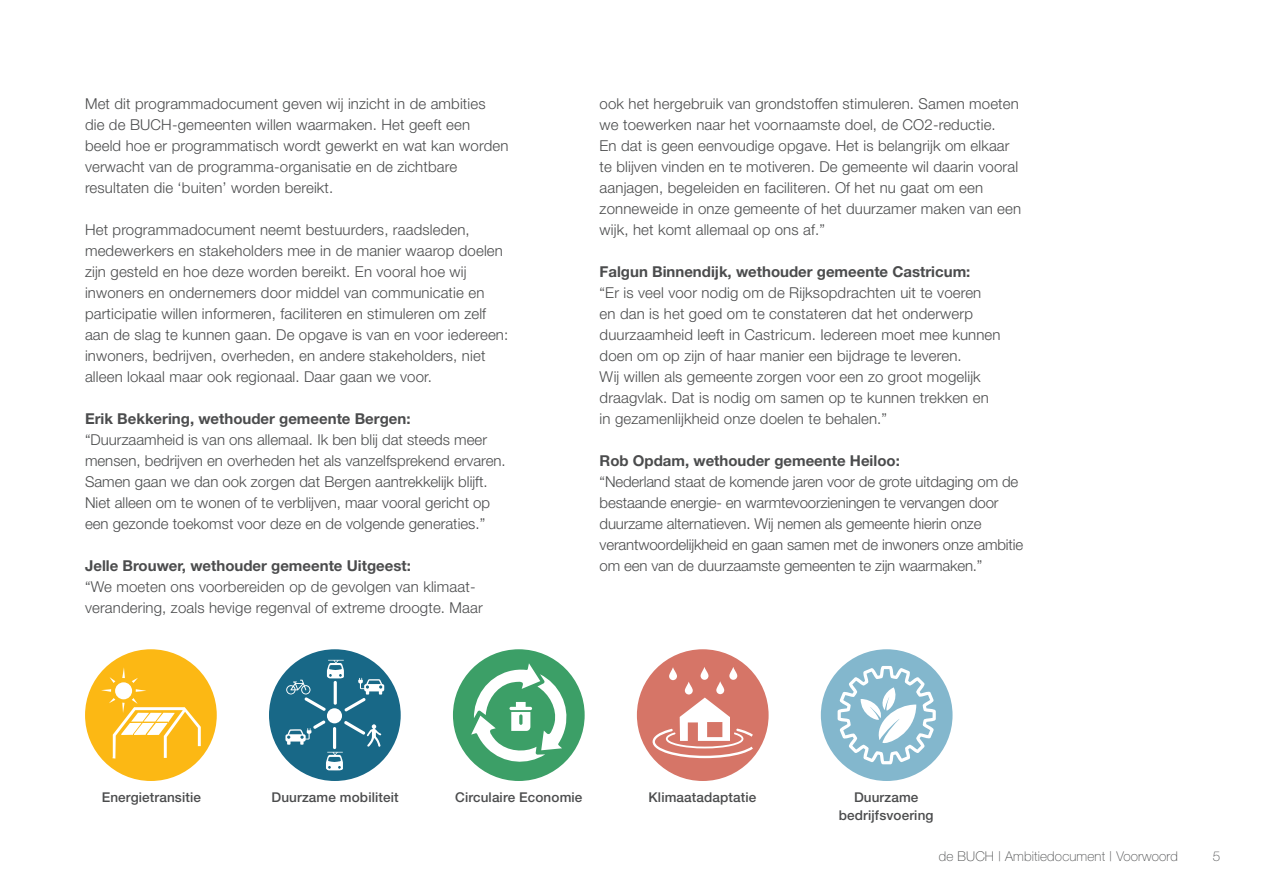
<style>
.page{position:relative;width:1263px;height:893px;background:#fff}
.page>*{position:absolute;margin:0;border:0;box-sizing:border-box;transform-origin:0 0}
.t1{font:300 15px/21px "Helvetica Neue";letter-spacing:.01em;color:#4b4c4d}
.t2{font:300 15px/21px "Helvetica Neue";letter-spacing:-.01em;color:#4b4c4d}
.t3{font:700 15px "Helvetica Neue";color:#4b4c4d}
.t4{font:500 13.5px/18px "Helvetica Neue";letter-spacing:.01em;color:#4b4c4d;text-align:center}
.t5{font:100 13.5px "Helvetica Neue";letter-spacing:.01em;color:#4b4c4d}
</style>
<div class="page">
<div style="left:821px;top:649px;width:131px;height:132px;background:#83b7cd;border-radius:50%"></div>
<svg style="left:837px;top:666px;width:99px;height:98px"></svg>
<div style="left:637px;top:649px;width:132px;height:132px;background:#d67567;border-radius:50%"></div>
<svg style="left:652px;top:667px;width:101px;height:91px"></svg>
<div style="left:453px;top:649px;width:132px;height:132px;background:#3c9f67;border-radius:50%"></div>
<svg style="left:471px;top:663px;width:99px;height:103px"></svg>
<div style="left:85px;top:649px;width:132px;height:132px;background:#fcb814;border-radius:50%"></div>
<div style="left:115px;top:682px;width:17px;height:17px;background:#fff;border-radius:50%"></div>
<svg style="left:132px;top:678px;width:6px;height:5px"></svg>
<svg style="left:122px;top:667px;width:3px;height:11px"></svg>
<svg style="left:110px;top:677px;width:5px;height:6px"></svg>
<svg style="left:136px;top:689px;width:10px;height:3px"></svg>
<svg style="left:101px;top:689px;width:10px;height:3px"></svg>
<svg style="left:109px;top:698px;width:92px;height:60px"></svg>
<div style="left:269px;top:649px;width:132px;height:132px;background:#186887;border-radius:50%"></div>
<div style="left:327px;top:708px;width:15px;height:15px;background:#fff;border-radius:50%"></div>
<svg style="left:286px;top:660px;width:98px;height:52px"></svg>
<svg style="left:285px;top:720px;width:96px;height:50px"></svg>
<p class="t1" style="left:85px;top:93px;width:425px">Met dit programmadocument geven wij inzicht in de ambities die de BUCH-gemeenten willen waarmaken. Het geeft een beeld hoe er programmatisch wordt gewerkt en wat kan worden verwacht van de programma-organisatie en de zichtbare resultaten die ‘buiten’ worden bereikt.</p>
<p class="t1" style="left:85px;top:219px;width:425px">Het programmadocument neemt bestuurders, raadsleden, medewerkers en stakeholders mee in de manier waarop doelen zijn gesteld en hoe deze worden bereikt. En vooral hoe wij inwoners en ondernemers door middel van communicatie en participatie willen informeren, faciliteren en stimuleren om zelf aan de slag te kunnen gaan. De opgave is van en voor iedereen: inwoners, bedrijven, overheden, en andere stakeholders, niet alleen lokaal maar ook regionaal. Daar gaan we voor.</p>
<p class="t3" style="left:85px;top:410px;width:327px">Erik Bekkering, wethouder gemeente Bergen:</p>
<p class="t1" style="left:85px;top:429px;width:422px">“Duurzaamheid is van ons allemaal. Ik ben blij dat steeds meer mensen, bedrijven en overheden het als vanzelfsprekend ervaren.<br>Samen gaan we dan ook zorgen dat Bergen aantrekkelijk blijft.<br>Niet alleen om te wonen of te verblijven, maar vooral gericht op een gezonde toekomst voor deze en de volgende generaties.”</p>
<p class="t3" style="left:85px;top:557px;width:327px">Jelle Brouwer, wethouder gemeente Uitgeest:</p>
<p class="t1" style="left:85px;top:576px;width:399px">“We moeten ons voorbereiden op de gevolgen van klimaat&shy;verandering, zoals hevige regenval of extreme droogte. Maar</p>
<p class="t1" style="left:600px;top:93px;width:423px">ook het hergebruik van grondstoffen stimuleren. Samen moeten we toewerken naar het voornaamste doel, de CO2-reductie.<br>En dat is geen eenvoudige opgave. Het is belangrijk om elkaar te blijven vinden en te motiveren. De gemeente wil daarin vooral aanjagen, begeleiden en faciliteren. Of het nu gaat om een zonneweide in onze gemeente of het duurzamer maken van een wijk, het komt allemaal op ons af.”</p>
<p class="t3" style="left:600px;top:263px;width:372px">Falgun Binnendijk, wethouder gemeente Castricum:</p>
<p class="t1" style="left:600px;top:282px;width:402px">“Er is veel voor nodig om de Rijksopdrachten uit te voeren en dan is het goed om te constateren dat het onderwerp duurzaamheid leeft in Castricum. Iedereen moet mee kunnen doen om op zijn of haar manier een bijdrage te leveren.<br>Wij willen als gemeente zorgen voor een zo groot mogelijk draagvlak. Dat is nodig om samen op te kunnen trekken en in gezamenlijkheid onze doelen te behalen.”</p>
<p class="t3" style="left:600px;top:452px;width:302px">Rob Opdam, wethouder gemeente Heiloo:</p>
<p class="t2" style="left:600px;top:471px;width:425px">“Nederland staat de komende jaren voor de grote uitdaging om de bestaande energie- en warmtevoorzieningen te vervangen door duurzame alternatieven. Wij nemen als gemeente hierin onze verantwoordelijkheid en gaan samen met de inwoners onze ambitie om een van de duurzaamste gemeenten te zijn waarmaken.”</p>
<p class="t4" style="left:102px;top:788px;width:101px">Energietransitie</p>
<p class="t4" style="left:271px;top:788px;width:129px">Duurzame mobiliteit</p>
<p class="t4" style="left:455px;top:788px;width:129px">Circulaire Economie</p>
<p class="t4" style="left:649px;top:788px;width:109px">Klimaatadaptatie</p>
<p class="t4" style="left:839px;top:788px;width:96px">Duurzame bedrijfsvoering</p>
<p class="t5" style="left:939px;top:849px;width:241px">de BUCH | Ambitiedocument | Voorwoord</p>
<p class="t5" style="left:1213px;top:849px;width:9px">5</p>
</div>
